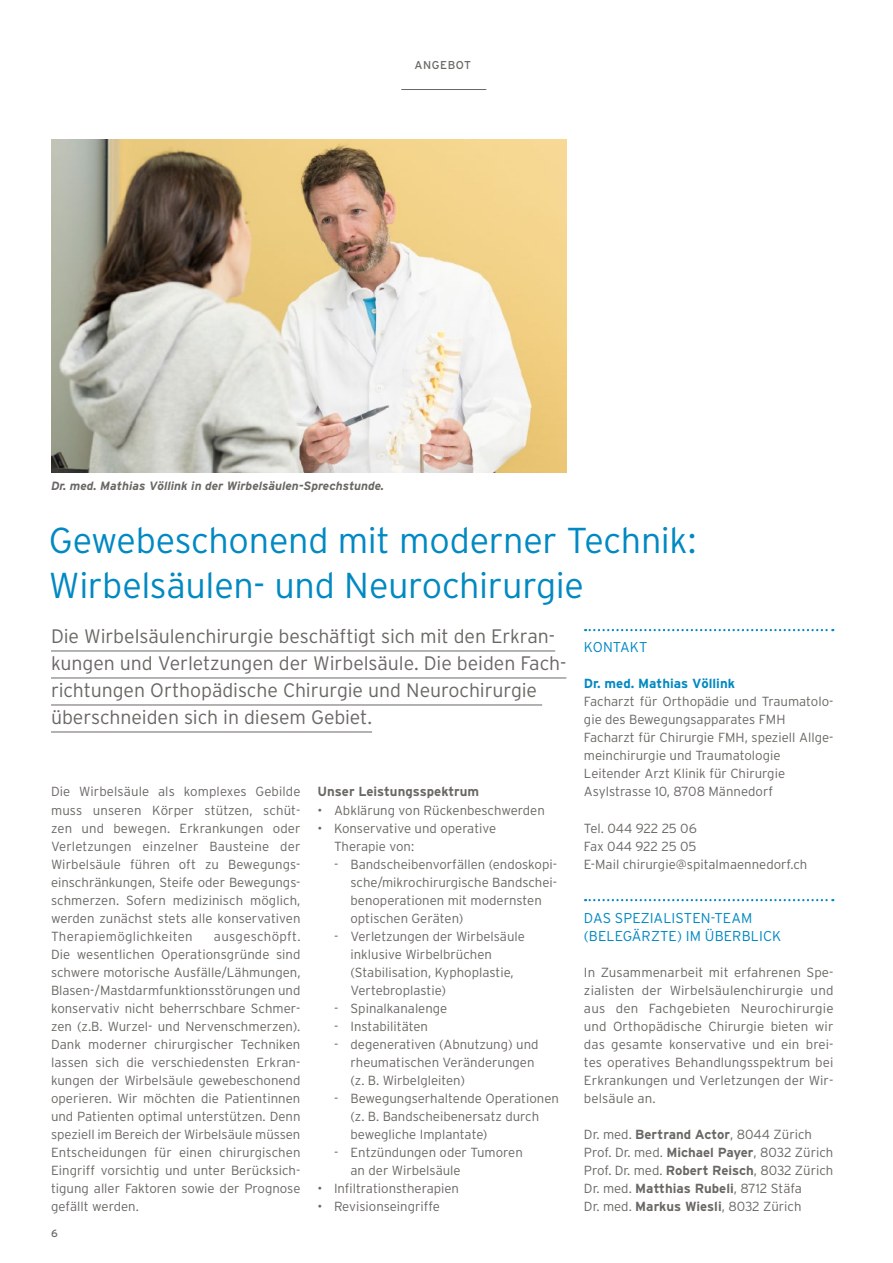
<style>
.page{position:relative;width:893px;height:1263px;background:#fff}
.page>*{position:absolute;margin:0;border:0;box-sizing:border-box;transform-origin:0 0}
.Titel_gross_blau{font:300 36px "Interstate";letter-spacing:-.01em;color:#0089c2}
.Lead{font:300 19.5px/27px "Interstate";letter-spacing:-.005em;color:#6a6864}
.Kasten_Titel{font:300 14.25px/18px "Interstate";letter-spacing:.005em;color:#0089c2}
.Laufsatz_block{font:300 13.2px/18px "Interstate";color:#6a6864}
.Laufsatz_Block_weit{font:300 13.2px/18px "Interstate";letter-spacing:.005em;color:#6a6864;text-align:justify}
.Zwischentitel{font:700 13.2px "Interstate";color:#6a6864}
.Laufsatz_block-2{font:700 13.2px "Interstate";color:#0089c2}
.Bildlegende{font:italic 700 12px "Interstate";color:#6a6864}
.t1{font:11.4px "Interstate";letter-spacing:.05em;color:#6a6864}
.t2{font:10.5px "Interstate";color:#6a6864}
.s1{font-weight:700}
</style>
<div class="page">
<hr style="left:401px;top:89px;width:85px;height:1px;background:#6a6864">
<hr style="left:51px;top:651px;width:504px;height:1px;background:#6a6864">
<hr style="left:51px;top:678px;width:515px;height:1px;background:#6a6864">
<hr style="left:51px;top:705px;width:491px;height:1px;background:#6a6864">
<hr style="left:51px;top:732px;width:321px;height:1px;background:#6a6864">
<img style="left:51px;top:139px;width:516px;height:333px">
<svg style="left:585px;top:629px;width:248px;height:2px"></svg>
<svg style="left:585px;top:899px;width:248px;height:2px"></svg>
<p class="t1" style="left:414px;top:58px;width:58px">ANGEBOT</p>
<p class="Bildlegende" style="left:51px;top:479px;width:335px">Dr. med. Mathias Völlink in der Wirbelsäulen-Sprechstunde.</p>
<p class="Titel_gross_blau" style="left:49px;top:519px;width:649px">Gewebeschonend mit moderner Technik:</p>
<p class="Titel_gross_blau" style="left:49px;top:564px;width:536px">Wirbelsäulen- und Neurochirurgie</p>
<p class="Lead" style="left:51px;top:623px;width:517px">Die Wirbelsäulenchirurgie beschäftigt sich mit den Erkran&shy;kungen und Verletzungen der Wirbelsäule. Die beiden Fach&shy;richtungen Orthopädische Chirurgie und Neurochirurgie überschneiden sich in diesem Gebiet.</p>
<p class="Kasten_Titel" style="left:584px;top:638px;width:65px">KONTAKT</p>
<p class="Laufsatz_block-2" style="left:584px;top:676px;width:153px">Dr. med. Mathias Völlink</p>
<p class="Laufsatz_block" style="left:584px;top:693px;width:251px">Facharzt für Orthopädie und Traumatolo&shy;gie des Bewegungsapparates FMH</p>
<p class="Laufsatz_block" style="left:584px;top:729px;width:251px">Facharzt für Chirurgie FMH, speziell Allge&shy;meinchirurgie und Traumatologie</p>
<p class="Laufsatz_block" style="left:584px;top:765px;width:203px">Leitender Arzt Klinik für Chirurgie</p>
<p class="Laufsatz_block" style="left:584px;top:783px;width:191px">Asylstrasse 10, 8708 Männedorf</p>
<p class="Laufsatz_block" style="left:584px;top:819px;width:114px">Tel. 044 922 25 06</p>
<p class="Laufsatz_block" style="left:584px;top:837px;width:114px">Fax 044 922 25 05</p>
<p class="Laufsatz_block" style="left:584px;top:855px;width:225px">E-Mail chirurgie@spitalmaennedorf.ch</p>
<p class="Laufsatz_block" style="left:51px;top:783px;width:251px;text-align:justify">Die Wirbelsäule als komplexes Gebilde muss unseren Körper stützen, schüt&shy;zen und bewegen. Erkrankungen oder Verletzungen einzelner Bausteine der Wirbelsäule führen oft zu Bewegungs&shy;einschränkungen, Steife oder Bewegungs&shy;schmerzen. Sofern medizinisch möglich, werden zunächst stets alle konservativen Therapiemöglichkeiten</p>
<p class="Zwischentitel" style="left:317px;top:784px;width:163px">Unser Leistungsspektrum</p>
<p class="Laufsatz_block" style="left:317px;top:801px;width:229px">• Abklärung von Rückenbeschwerden</p>
<p class="Laufsatz_block" style="left:334px;top:819px;width:164px;text-indent:-16px">• Konservative und operative<br>Therapie von:</p>
<p class="Laufsatz_block" style="left:350px;top:855px;width:208px;text-indent:-16px">- Bandscheibenvorfällen (endoskopi&shy;sche/mikrochirurgische Bandschei&shy;benoperationen mit modernsten optischen Geräten)</p>
<p class="Laufsatz_block" style="left:350px;top:927px;width:176px;text-indent:-16px">- Verletzungen der Wirbelsäule inklusive Wirbelbrüchen (Stabilisation, Kyphoplastie,<br>Vertebroplastie)</p>
<p class="Laufsatz_block" style="left:334px;top:999px;width:115px">- Spinalkanalenge</p>
<p class="Laufsatz_block" style="left:334px;top:1017px;width:96px">- Instabilitäten</p>
<p class="Laufsatz_block" style="left:350px;top:1035px;width:190px;text-indent:-16px">- degenerativen (Abnutzung) und rheumatischen Veränderungen (z. B. Wirbelgleiten)</p>
<p class="Laufsatz_block" style="left:350px;top:1089px;width:210px;text-indent:-16px">- Bewegungserhaltende Operationen (z. B. Bandscheibenersatz durch bewegliche Implantate)</p>
<p class="Laufsatz_block" style="left:350px;top:1143px;width:174px;text-indent:-16px">- Entzündungen oder Tumoren an der Wirbelsäule</p>
<p class="Laufsatz_block" style="left:317px;top:1179px;width:143px">• Infiltrationstherapien</p>
<p class="Laufsatz_block" style="left:317px;top:1197px;width:124px">• Revisionseingriffe</p>
<p class="Kasten_Titel" style="left:584px;top:908px;width:199px">DAS SPEZIALISTEN-TEAM (BELEGÄRZTE) IM ÜBERBLICK</p>
<p class="Laufsatz_Block_weit" style="left:584px;top:963px;width:251px">In Zusammenarbeit mit erfahrenen Spe&shy;zialisten der Wirbelsäulenchirurgie und aus den Fachgebieten Neurochirurgie und Orthopädische Chirurgie bieten wir das gesamte konservative und ein brei&shy;tes operatives Behandlungsspektrum bei Erkrankungen und Verletzungen der Wir&shy;belsäule an.</p>
<p class="Laufsatz_block" style="left:584px;top:1125px;width:230px">Dr. med. <span class="s1">Bertrand Actor</span>, 8044 Zürich</p>
<p class="Laufsatz_block" style="left:584px;top:1143px;width:251px">Prof. Dr. med. <span class="s1">Michael Payer</span>, 8032 Zürich</p>
<p class="Laufsatz_block" style="left:584px;top:1161px;width:251px">Prof. Dr. med. <span class="s1">Robert Reisch</span>, 8032 Zürich</p>
<p class="Laufsatz_block" style="left:584px;top:1179px;width:219px">Dr. med. <span class="s1">Matthias Rubeli</span>, 8712 Stäfa</p>
<p class="Laufsatz_block" style="left:584px;top:1197px;width:219px">Dr. med. <span class="s1">Markus Wiesli</span>, 8032 Zürich</p>
<p class="Laufsatz_block" style="left:51px;top:927px;width:251px;text-align:justify;text-indent:163px">ausgeschöpft.<br>Die wesentlichen Operationsgründe sind schwere motorische Ausfälle/Lähmungen, Blasen-/Mastdarmfunktionsstörungen und konservativ nicht beherrschbare Schmer&shy;zen (z.B. Wurzel- und Nervenschmerzen).<br>Dank moderner chirurgischer Techniken lassen sich die verschiedensten Erkran&shy;kungen der Wirbelsäule gewebeschonend operieren. Wir möchten die Patientinnen und Patienten optimal unterstützen. Denn speziell im Bereich der Wirbelsäule müssen Entscheidungen für einen chirurgischen Eingriff vorsichtig und unter Berücksich&shy;tigung aller Faktoren sowie der Prognose gefällt werden.</p>
<p class="t2" style="left:51px;top:1227px;width:8px">6</p>
</div>
